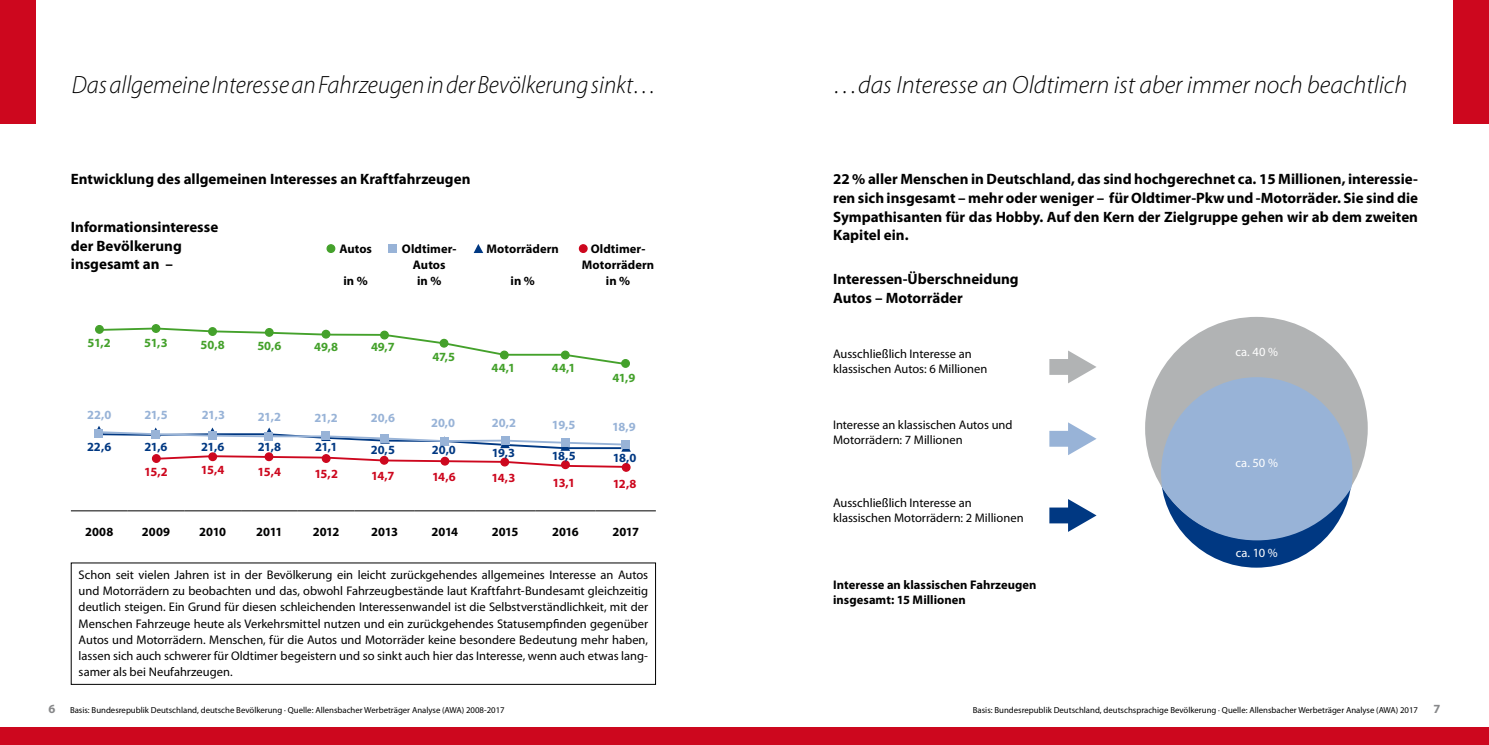
<style>
.page{position:relative;width:1489px;height:745px;background:#fff}
.page>*{position:absolute;margin:0;border:0;box-sizing:border-box;transform-origin:0 0}
.t1{font:italic 300 25px "Myriad Pro";color:#000;scale:.95 1}
.t2{font:italic 300 25px "Myriad Pro";color:#000}
.t3{font:700 15px/18.8px "Myriad Pro";color:#000}
.t4{font:12.5px/16.2px "Myriad Pro";color:#000}
.t5{font:700 12.5px/16.2px "Myriad Pro";letter-spacing:.005em;color:#000;text-align:center}
.t6{font:700 12.5px "Myriad Pro";color:#44a12b}
.t7{font:700 12.5px "Myriad Pro";letter-spacing:-.04em;color:#98b3d7}
.t8{font:700 12.5px "Myriad Pro";letter-spacing:-.04em;color:#003882}
.t9{font:700 12.5px "Myriad Pro";letter-spacing:-.055em;color:#cd071e}
.t10{font:12.5px "Myriad Pro";letter-spacing:.005em;color:#fff}
.t11{font:700 12.5px "Myriad Pro";color:#87888a}
.t12{font:8.75px "Myriad Pro";color:#000}
</style>
<div class="page">
<div style="left:0;top:0;width:35px;height:124px;background:#cd071e"></div>
<div style="left:0;top:726px;width:1488px;height:18px;background:#cd071e"></div>
<div style="left:1453px;top:0;width:35px;height:124px;background:#cd071e"></div>
<div style="left:1160px;top:376px;width:191px;height:191px;background:#003882;border-radius:50%"></div>
<hr style="left:71px;top:510px;width:57px;height:1px;background:#000">
<hr style="left:128px;top:510px;width:56px;height:1px;background:#000">
<hr style="left:184px;top:510px;width:57px;height:1px;background:#000">
<hr style="left:241px;top:510px;width:57px;height:1px;background:#000">
<hr style="left:298px;top:510px;width:56px;height:1px;background:#000">
<hr style="left:354px;top:510px;width:61px;height:1px;background:#000">
<hr style="left:415px;top:510px;width:60px;height:1px;background:#000">
<hr style="left:475px;top:510px;width:60px;height:1px;background:#000">
<hr style="left:535px;top:510px;width:60px;height:1px;background:#000">
<hr style="left:595px;top:510px;width:61px;height:1px;background:#000">
<div style="left:388px;top:244px;width:9px;height:9px;background:#98b3d7"></div>
<div style="left:327px;top:244px;width:8px;height:8px;background:#44a12b;border-radius:50%"></div>
<div style="left:326px;top:244px;width:9px;height:9px;border:1px solid #44a12b;border-radius:50%"></div>
<div style="left:579px;top:244px;width:8px;height:8px;background:#cd071e;border-radius:50%"></div>
<div style="left:579px;top:244px;width:8px;height:9px;border:1px solid #cd071e;border-radius:50%"></div>
<svg style="left:473px;top:244px;width:10px;height:9px"></svg>
<div style="left:95px;top:325px;width:9px;height:8px;border:1px solid #44a12b;border-radius:50%"></div>
<div style="left:151px;top:324px;width:9px;height:9px;border:1px solid #44a12b;border-radius:50%"></div>
<div style="left:621px;top:359px;width:8px;height:8px;background:#44a12b;border-radius:50%"></div>
<div style="left:621px;top:359px;width:9px;height:8px;border:1px solid #44a12b;border-radius:50%"></div>
<div style="left:561px;top:460px;width:9px;height:9px;border:1px solid #cd071e;border-radius:50%"></div>
<div style="left:622px;top:463px;width:8px;height:8px;background:#cd071e;border-radius:50%"></div>
<div style="left:621px;top:462px;width:9px;height:9px;border:1px solid #cd071e;border-radius:50%"></div>
<svg style="left:97px;top:326px;width:530px;height:40px"></svg>
<svg style="left:94px;top:426px;width:537px;height:42px"></svg>
<svg style="left:1049px;top:350px;width:47px;height:33px"></svg>
<svg style="left:1049px;top:422px;width:47px;height:33px"></svg>
<svg style="left:1049px;top:499px;width:47px;height:32px"></svg>
<div style="left:1144px;top:316px;width:223px;height:223px;background:#b1b3b4;border-radius:50%"></div>
<svg style="left:1160px;top:377px;width:192px;height:163px"></svg>
<h1 class="t1" style="left:72px;top:70px;width:617px">Das allgemeine Interesse an Fahrzeugen in der Bevölkerung sinkt…</h1>
<h1 class="t2" style="left:833px;top:70px;width:575px">…das Interesse an Oldtimern ist aber immer noch beachtlich</h1>
<p class="t3" style="left:71px;top:169px;width:401px">Entwicklung des allgemeinen Interesses an Kraftfahrzeugen</p>
<p class="t3" style="left:833px;top:169px;width:586px;text-align:justify">22 % aller Menschen in Deutschland, das sind hochgerechnet ca. 15 Millionen, interessie&shy;ren sich insgesamt – mehr oder weniger – für Oldtimer-Pkw und -Motorräder. Sie sind die Sympathisanten für das Hobby. Auf den Kern der Zielgruppe gehen wir ab dem zweiten Kapitel ein.</p>
<p class="t3" style="left:71px;top:217px;width:149px">Informationsinteresse der Bevölkerung insgesamt an –</p>
<p class="t5" style="left:402px;top:240px;width:56px">Oldtimer-<br>Autos<br>in %</p>
<p class="t5" style="left:486px;top:240px;width:74px">Motorrädern</p>
<p class="t5" style="left:582px;top:240px;width:74px">Oldtimer-<br>Motorrädern in %</p>
<p class="t5" style="left:339px;top:240px;width:34px">Autos</p>
<p class="t5" style="left:343px;top:272px;width:26px">in %</p>
<p class="t3" style="left:833px;top:269px;width:187px">Interessen-Überschneidung<br>Autos – Motorräder</p>
<p class="t5" style="left:510px;top:272px;width:26px">in %</p>
<p class="t6" style="left:88px;top:334px;width:25px">51,2</p>
<p class="t6" style="left:144px;top:334px;width:25px">51,3</p>
<p class="t6" style="left:200px;top:336px;width:26px">50,8</p>
<p class="t6" style="left:257px;top:337px;width:26px">50,6</p>
<p class="t6" style="left:314px;top:338px;width:26px">49,8</p>
<p class="t6" style="left:371px;top:339px;width:25px">49,7</p>
<p class="t6" style="left:432px;top:348px;width:24px">47,5</p>
<p class="t6" style="left:491px;top:360px;width:25px">44,1</p>
<p class="t6" style="left:552px;top:360px;width:25px">44,1</p>
<p class="t6" style="left:612px;top:369px;width:24px">41,9</p>
<p class="t7" style="left:87px;top:406px;width:26px">22,0</p>
<p class="t8" style="left:87px;top:439px;width:26px">22,6</p>
<p class="t8" style="left:144px;top:439px;width:25px">21,6</p>
<p class="t9" style="left:144px;top:463px;width:25px">15,2</p>
<p class="t9" style="left:201px;top:462px;width:25px">15,4</p>
<p class="t9" style="left:258px;top:463px;width:25px">15,4</p>
<p class="t9" style="left:314px;top:465px;width:25px">15,2</p>
<p class="t9" style="left:371px;top:467px;width:25px">14,7</p>
<p class="t9" style="left:432px;top:468px;width:25px">14,6</p>
<p class="t9" style="left:491px;top:470px;width:25px">14,3</p>
<p class="t9" style="left:552px;top:474px;width:24px">13,1</p>
<p class="t9" style="left:612px;top:475px;width:25px">12,8</p>
<p class="t7" style="left:144px;top:406px;width:25px">21,5</p>
<p class="t7" style="left:202px;top:406px;width:25px">21,3</p>
<p class="t7" style="left:258px;top:409px;width:25px">21,2</p>
<p class="t7" style="left:314px;top:409px;width:25px">21,2</p>
<p class="t7" style="left:371px;top:409px;width:26px">20,6</p>
<p class="t7" style="left:431px;top:415px;width:26px">20,0</p>
<p class="t7" style="left:492px;top:414px;width:26px">20,2</p>
<p class="t7" style="left:552px;top:416px;width:25px">19,5</p>
<p class="t7" style="left:612px;top:418px;width:25px">18,9</p>
<p class="t8" style="left:201px;top:439px;width:25px">21,6</p>
<p class="t8" style="left:258px;top:439px;width:25px">21,8</p>
<p class="t8" style="left:315px;top:439px;width:24px">21,1</p>
<p class="t8" style="left:371px;top:441px;width:26px">20,5</p>
<p class="t8" style="left:432px;top:441px;width:26px">20,0</p>
<p class="t8" style="left:491px;top:444px;width:25px">19,3</p>
<p class="t8" style="left:551px;top:447px;width:25px">18,5</p>
<p class="t8" style="left:612px;top:449px;width:25px">18,0</p>
<p class="t5" style="left:85px;top:522px;width:30px">2008</p>
<p class="t5" style="left:142px;top:522px;width:30px">2009</p>
<p class="t5" style="left:199px;top:522px;width:28px">2010</p>
<p class="t5" style="left:256px;top:522px;width:28px">2011</p>
<p class="t5" style="left:313px;top:522px;width:28px">2012</p>
<p class="t5" style="left:371px;top:522px;width:28px">2013</p>
<p class="t5" style="left:431px;top:522px;width:28px">2014</p>
<p class="t5" style="left:492px;top:522px;width:28px">2015</p>
<p class="t5" style="left:552px;top:522px;width:28px">2016</p>
<p class="t5" style="left:612px;top:522px;width:28px">2017</p>
<p class="t4" style="left:79px;top:566px;width:571px;text-align:justify">Schon seit vielen Jahren ist in der Bevölkerung ein leicht zurückgehendes allgemeines Interesse an Autos und Motorrädern zu beobachten und das, obwohl Fahrzeugbestände laut Kraftfahrt-Bundesamt gleichzeitig deutlich steigen. Ein Grund für diesen schleichenden Interessenwandel ist die Selbstverständlichkeit, mit der Menschen Fahrzeuge heute als Verkehrsmittel nutzen und ein zurückgehendes Statusempfinden gegenüber Autos und Motorrädern. Menschen, für die Autos und Motorräder keine besondere Bedeutung mehr haben, lassen sich auch schwerer für Oldtimer begeistern und so sinkt auch hier das Interesse, wenn auch etwas lang&shy;samer als bei Neufahrzeugen.</p>
<p class="t4" style="left:833px;top:346px;width:156px;line-height:15px">Ausschließlich Interesse an klassischen Autos: 6 Millionen</p>
<p class="t4" style="left:833px;top:417px;width:181px;line-height:15px">Interesse an klassischen Autos und<br>Motorrädern: 7 Millionen</p>
<p class="t4" style="left:833px;top:495px;width:192px;line-height:15px">Ausschließlich Interesse an klassischen Motorrädern: 2 Millionen</p>
<p class="t5" style="left:833px;top:576px;width:205px;line-height:15px;text-align:left">Interesse an klassischen Fahrzeugen insgesamt: 15 Millionen</p>
<p class="t10" style="left:1235px;top:344px;width:44px">ca. 40 %</p>
<p class="t10" style="left:1235px;top:454px;width:44px">ca. 50 %</p>
<p class="t10" style="left:1235px;top:545px;width:43px">ca. 10 %</p>
<p class="t11" style="left:48px;top:700px;width:8px">6</p>
<p class="t11" style="left:1433px;top:700px;width:8px">7</p>
<p class="t12" style="left:70px;top:704px;width:436px">Basis: Bundesrepublik Deutschland, deutsche Bevölkerung · Quelle: Allensbacher Werbeträger Analyse (AWA) 2008-2017</p>
<p class="t12" style="left:972px;top:704px;width:447px">Basis: Bundesrepublik Deutschland, deutschsprachige Bevölkerung · Quelle: Allensbacher Werbeträger Analyse (AWA) 2017</p>
</div>
